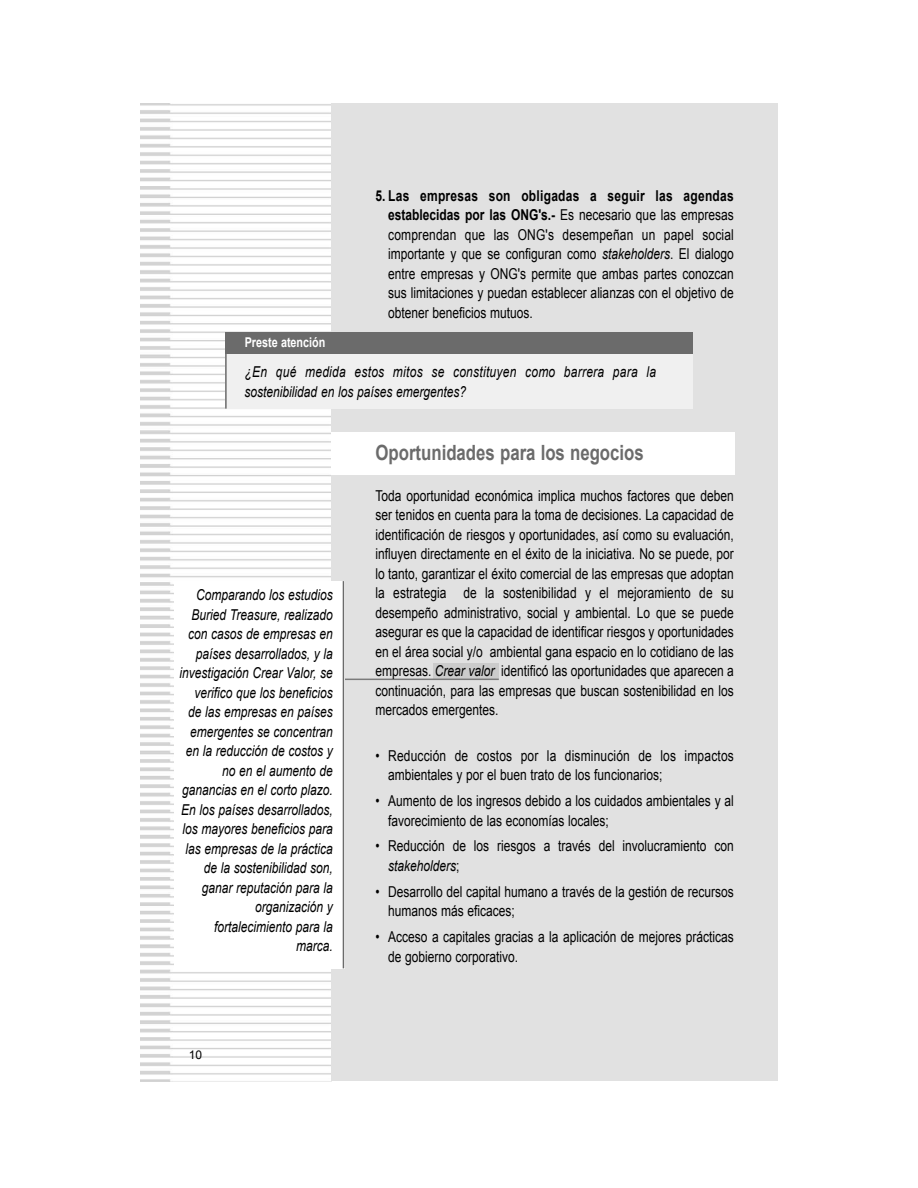
<style>
.page{position:relative;width:918px;height:1188px;background:#fff}
.page>*{position:absolute;margin:0;border:0;box-sizing:border-box;transform-origin:0 0}
.t1{font:700 21px "Arial";color:#6b6b6b;scale:.8 1}
.t2{font:15px/19.5px "Arial";color:#000;scale:.8 1}
.t3{font:italic 15px/19.5px "Arial";color:#000;text-align:right;scale:.8 1}
.t4{font:italic 15px/19.5px "Arial";letter-spacing:.02em;color:#000;scale:.8 1}
.t5{font:700 13.5px "Arial";color:#fff;scale:.8 1}
.t6{font:12px "Arial";color:#000}
.s1{font-weight:700}
.s2{font-style:italic}
</style>
<div class="page">
<img style="left:140px;top:104px;width:191px;height:977px">
<div style="left:331px;top:104px;width:447px;height:977px;background:#e1e1e1"></div>
<div style="left:225px;top:332px;width:468px;height:77px;background:#f0f0f0"></div>
<div style="left:225px;top:332px;width:468px;height:21px;background:#6b6b6b"></div>
<hr style="left:225px;top:332px;width:2px;height:77px;background:#6b6b6b">
<div style="left:331px;top:433px;width:404px;height:42px;background:#fff"></div>
<div style="left:433px;top:663px;width:65px;height:16px;background:#cbcbcb"></div>
<hr style="left:337px;top:679px;width:162px;height:1px;background:#7a7a7a">
<div style="left:174px;top:581px;width:170px;height:387px;background:#fff"></div>
<hr style="left:343px;top:581px;width:1px;height:387px;background:#6b6b6b">
<p class="t5" style="left:245px;top:335px;width:102px">Preste atención</p>
<p class="t2" style="left:388px;top:186px;width:434px;text-align:justify;text-indent:-13px"><span class="s1">5. Las empresas son obligadas a seguir las agendas establecidas por las ONG's.-</span> Es necesario que las empresas comprendan que las ONG's desempeñan un papel social importante y que se configuran como <span class="s2">stakeholders</span>. El dialogo entre empresas y ONG's permite que ambas partes conozcan sus limitaciones y puedan establecer alianzas con el objetivo de obtener beneficios mutuos.</p>
<p class="t4" style="left:245px;top:362px;width:516px">¿En qué medida estos mitos se constituyen como barrera para la sostenibilidad en los países emergentes?</p>
<p class="t3" style="left:180px;top:585px;width:193px">Comparando los estudios<br>Buried Treasure, realizado con casos de empresas en países desarrollados, y la investigación Crear Valor, se verifico que los beneficios de las empresas en países emergentes se concentran en la reducción de costos y no en el aumento de ganancias en el corto plazo.<br>En los países desarrollados, los mayores beneficios para las empresas de la práctica de la sostenibilidad son, ganar reputación para la organización y fortalecimiento para la marca.</p>
<p class="t6" style="left:189px;top:1048px;width:15px">10</p>
<h1 class="t1" style="left:375px;top:441px;width:337px">Oportunidades para los negocios</h1>
<p class="t2" style="left:375px;top:486px;width:449px;text-align:justify">Toda oportunidad económica implica muchos factores que deben ser tenidos en cuenta para la toma de decisiones. La capacidad de identificación de riesgos y oportunidades, así como su evaluación, influyen directamente en el éxito de la iniciativa. No se puede, por lo tanto, garantizar el éxito comercial de las empresas que adoptan la estrategia de la sostenibilidad y el mejoramiento de su desempeño administrativo, social y ambiental. Lo que se puede asegurar es que la capacidad de identificar riesgos y oportunidades en el área social y/o ambiental gana espacio en lo cotidiano de las empresas. <span class="s2">Crear valor</span> identificó las oportunidades que aparecen a continuación, para las empresas que buscan sostenibilidad en los mercados emergentes.</p>
<p class="t2" style="left:388px;top:746px;width:434px;text-indent:-13px">• Reducción de costos por la disminución de los impactos ambientales y por el buen trato de los funcionarios;</p>
<p class="t2" style="left:388px;top:791px;width:434px;text-indent:-13px">• Aumento de los ingresos debido a los cuidados ambientales y al favorecimiento de las economías locales;</p>
<p class="t2" style="left:388px;top:837px;width:434px;text-indent:-13px">• Reducción de los riesgos a través del involucramiento con <span class="s2">stakeholders</span>;</p>
<p class="t2" style="left:388px;top:882px;width:434px;text-indent:-13px">• Desarrollo del capital humano a través de la gestión de recursos humanos más eficaces;</p>
<p class="t2" style="left:388px;top:927px;width:434px;text-indent:-13px">• Acceso a capitales gracias a la aplicación de mejores prácticas de gobierno corporativo.</p>
</div>
